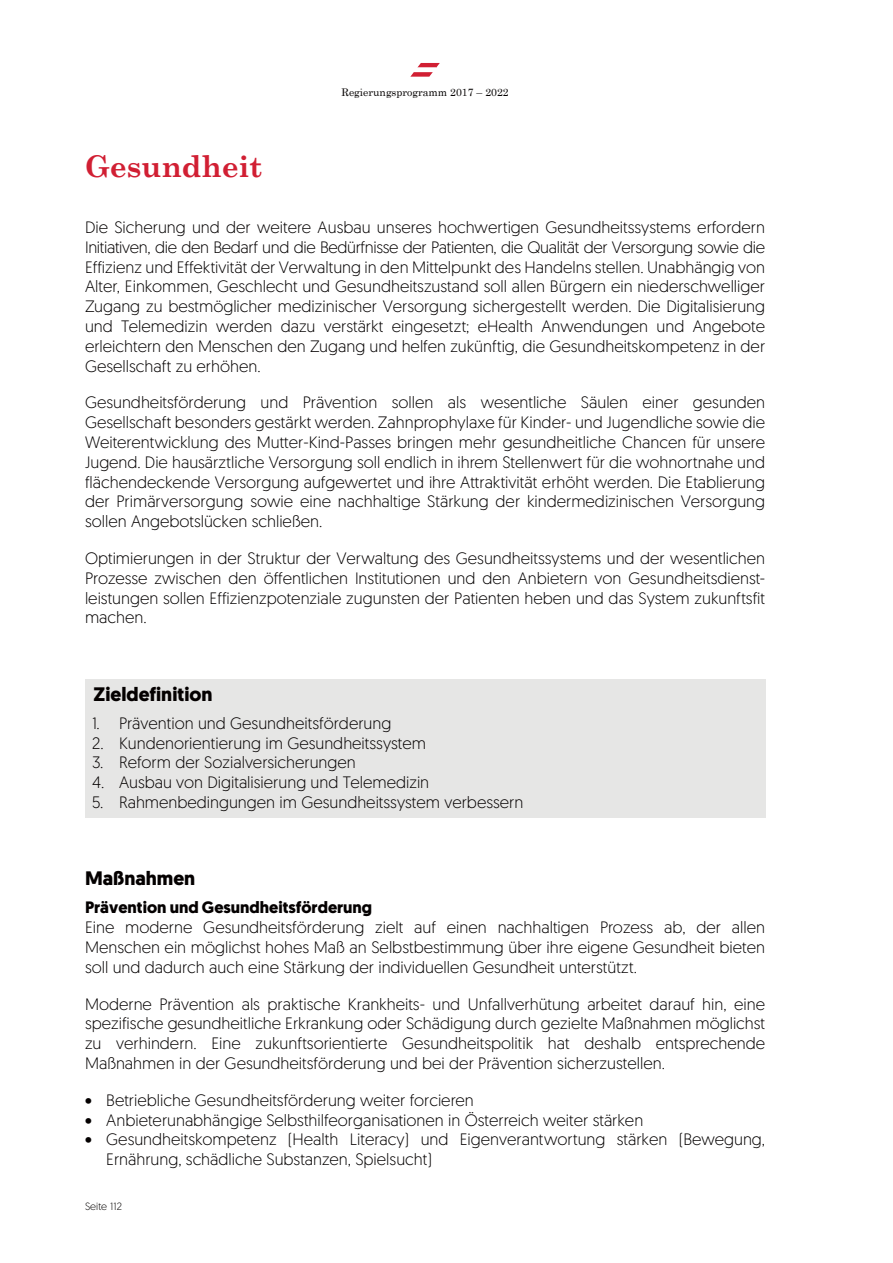
<style>
.page{position:relative;width:893px;height:1263px;background:#fff}
.page>*{position:absolute;margin:0;border:0;box-sizing:border-box;transform-origin:0 0}
.t1{font:700 30px "Century Schoolbook";letter-spacing:-.01em;color:#d11f33}
.t2{font:700 19.5px "Geomanist";color:#040000}
.t3{font:300 16.5px/19.8px "Geomanist";color:#040000;text-align:justify}
.t4{font:700 16.5px "Geomanist";color:#040000}
.t5{font:10.5px "Century Schoolbook";color:#040000}
.t6{font:300 10.5px "Geomanist";color:#040000}
</style>
<div class="page">
<svg style="left:410px;top:63px;width:30px;height:14px"></svg>
<div style="left:85px;top:679px;width:680px;height:138px;background:#e6e6e5"></div>
<h1 class="t1" style="left:85px;top:147px;width:179px">Gesundheit</h1>
<p class="t5" style="left:341px;top:85px;width:169px">Regierungsprogramm 2017 – 2022</p>
<p class="t3" style="left:85px;top:219px;width:682px">Die Sicherung und der weitere Ausbau unseres hochwertigen Gesundheitssystems erfordern Initiativen, die den Bedarf und die Bedürfnisse der Patienten, die Qualität der Versorgung sowie die Effizienz und Effektivität der Verwaltung in den Mittelpunkt des Handelns stellen. Unabhängig von Alter, Einkommen, Geschlecht und Gesundheitszustand soll allen Bürgern ein niederschwelliger Zugang zu bestmöglicher medizinischer Versorgung sichergestellt werden. Die Digitalisierung und Telemedizin werden dazu verstärkt eingesetzt; eHealth Anwendungen und Angebote erleichtern den Menschen den Zugang und helfen zukünftig, die Gesundheitskompetenz in der Gesellschaft zu erhöhen.</p>
<p class="t3" style="left:85px;top:394px;width:682px">Gesundheitsförderung und Prävention sollen als wesentliche Säulen einer gesunden Gesellschaft besonders gestärkt werden. Zahnprophylaxe für Kinder- und Jugendliche sowie die Weiterentwicklung des Mutter-Kind-Passes bringen mehr gesundheitliche Chancen für unsere Jugend. Die hausärztliche Versorgung soll endlich in ihrem Stellenwert für die wohnortnahe und flächendeckende Versorgung aufgewertet und ihre Attraktivität erhöht werden. Die Etablierung der Primärversorgung sowie eine nachhaltige Stärkung der kindermedizinischen Versorgung sollen Angebotslücken schließen.</p>
<p class="t3" style="left:85px;top:550px;width:682px">Optimierungen in der Struktur der Verwaltung des Gesundheitssystems und der wesentlichen Prozesse zwischen den öffentlichen Institutionen und den Anbietern von Gesundheitsdienst&shy;leistungen sollen Effizienzpotenziale zugunsten der Patienten heben und das System zukunftsfit machen.</p>
<p class="t2" style="left:94px;top:687px;width:120px">Zieldefinition</p>
<p class="t3" style="left:92px;top:715px;width:301px">1. Prävention und Gesundheitsförderung</p>
<p class="t3" style="left:92px;top:734px;width:335px">2. Kundenorientierung im Gesundheitssystem</p>
<p class="t3" style="left:92px;top:754px;width:265px">3. Reform der Sozialversicherungen</p>
<p class="t3" style="left:92px;top:774px;width:339px">4. Ausbau von Digitalisierung und Telemedizin</p>
<p class="t3" style="left:92px;top:794px;width:433px">5. Rahmenbedingungen im Gesundheitssystem verbessern</p>
<p class="t2" style="left:85px;top:871px;width:112px">Maßnahmen</p>
<p class="t4" style="left:85px;top:902px;width:289px">Prävention und Gesundheitsförderung</p>
<p class="t3" style="left:85px;top:919px;width:682px">Eine moderne Gesundheitsförderung zielt auf einen nachhaltigen Prozess ab, der allen Menschen ein möglichst hohes Maß an Selbstbestimmung über ihre eigene Gesundheit bieten soll und dadurch auch eine Stärkung der individuellen Gesundheit unterstützt.</p>
<p class="t3" style="left:85px;top:995px;width:682px">Moderne Prävention als praktische Krankheits- und Unfallverhütung arbeitet darauf hin, eine spezifische gesundheitliche Erkrankung oder Schädigung durch gezielte Maßnahmen möglichst zu verhindern. Eine zukunftsorientierte Gesundheitspolitik hat deshalb entsprechende Maßnahmen in der Gesundheitsförderung und bei der Prävention sicherzustellen.</p>
<p class="t3" style="left:85px;top:1092px;width:390px">• Betriebliche Gesundheitsförderung weiter forcieren</p>
<p class="t3" style="left:85px;top:1111px;width:560px">• Anbieterunabhängige Selbsthilfeorganisationen in Österreich weiter stärken</p>
<p class="t3" style="left:106px;top:1131px;width:660px;text-indent:-21px">• Gesundheitskompetenz (Health Literacy) und Eigenverantwortung stärken (Bewegung,<br>Ernährung, schädliche Substanzen, Spielsucht)</p>
<p class="t6" style="left:85px;top:1203px;width:38px">Seite 112</p>
</div>
